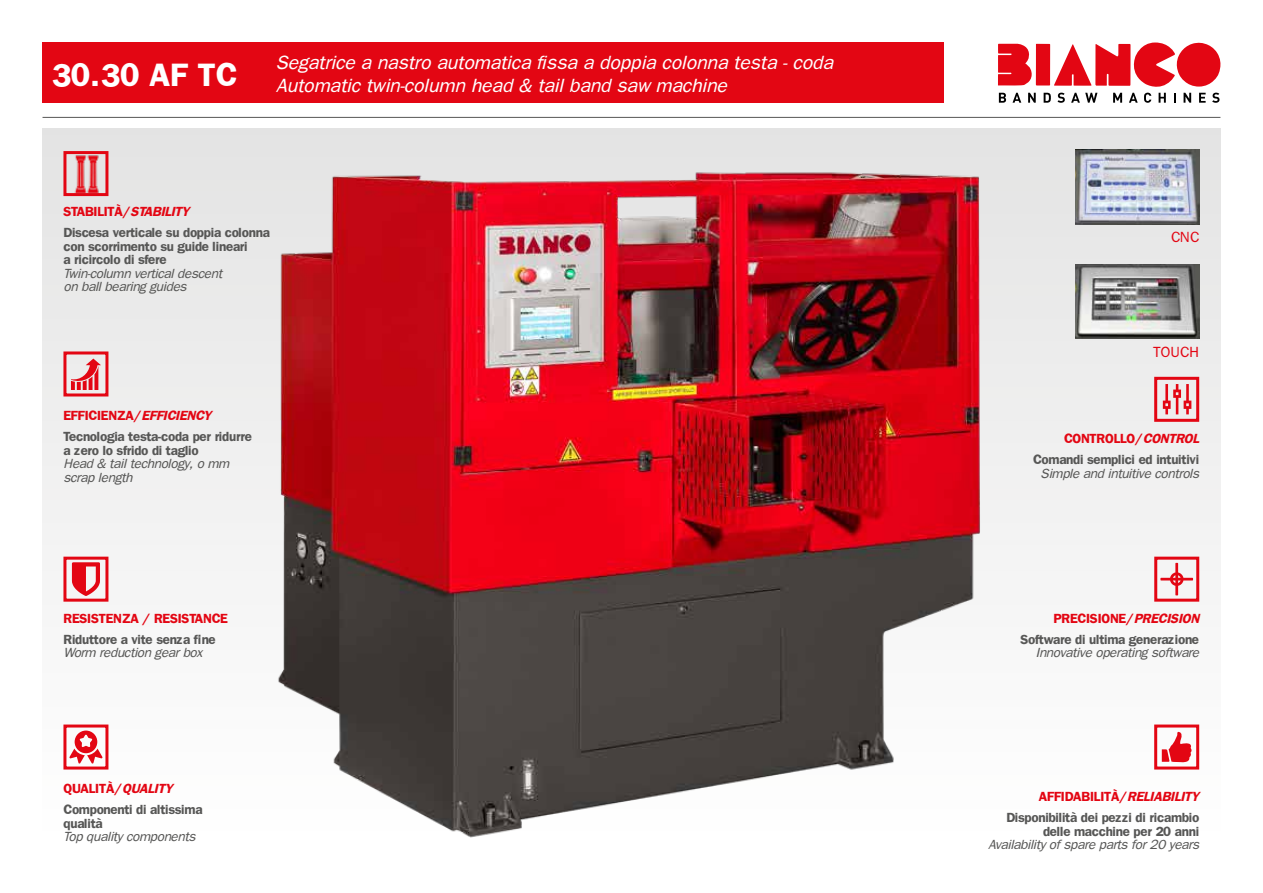
<style>
.page{position:relative;width:1263px;height:893px;background:#fff}
.page>*{position:absolute;margin:0;border:0;box-sizing:border-box;transform-origin:0 0}
.t1{font:700 33px "Frankfurt";color:#fff}
.t2{font:italic 19.5px/23.4px "Frankfurt";color:#fff}
.t3{font:15px "Frankfurt";color:#e30613}
.t4{font:700 13.5px/21px "Frankfurt";letter-spacing:-.02em;color:#575756}
.t5{font:italic 13.5px/13.5px "Frankfurt";letter-spacing:-.02em;color:#575756}
.t6{font:700 13.5px "Frankfurt";letter-spacing:-.02em;color:#e30613}
.s1{color:#e30613}
.s2{font-style:italic;color:#e30613}
</style>
<div class="page">
<div style="left:43px;top:43px;width:901px;height:60px;background:#e30613"></div>
<svg style="left:998px;top:42px;width:223px;height:61px"></svg>
<hr style="left:43px;top:117px;width:1177px;height:1px;background:#575756">
<img style="left:54px;top:129px;width:1155px;height:709px">
<div style="left:1154px;top:724px;width:45px;height:45px;border:3px solid #e30613"></div>
<div style="left:63px;top:724px;width:45px;height:45px;border:3px solid #e30613"></div>
<svg style="left:69px;top:731px;width:34px;height:32px"></svg>
<svg style="left:1162px;top:732px;width:31px;height:30px"></svg>
<svg style="left:72px;top:562px;width:28px;height:34px"></svg>
<div style="left:1154px;top:557px;width:45px;height:45px;border:3px solid #e30613"></div>
<svg style="left:1160px;top:563px;width:33px;height:32px"></svg>
<div style="left:63px;top:351px;width:45px;height:45px;border:3px solid #e30613"></div>
<svg style="left:71px;top:359px;width:30px;height:31px"></svg>
<div style="left:63px;top:557px;width:45px;height:45px;border:3px solid #e30613"></div>
<div style="left:1154px;top:377px;width:45px;height:45px;border:3px solid #e30613"></div>
<svg style="left:1163px;top:384px;width:28px;height:30px"></svg>
<div style="left:63px;top:151px;width:45px;height:45px;border:3px solid #e30613"></div>
<img style="left:66px;top:152px;width:39px;height:42px">
<img style="left:1076px;top:150px;width:123px;height:74px">
<img style="left:1076px;top:264px;width:123px;height:74px">
<h1 class="t1" style="left:51px;top:56px;width:188px">30.30 AF TC</h1>
<h2 class="t2" style="left:276px;top:50px;width:559px">Segatrice a nastro automatica fissa a doppia colonna testa - coda<br>Automatic twin-column head &amp; tail band saw machine</h2>
<p class="t4" style="left:63px;top:201px;width:208px"><span class="s1">STABILITÀ/</span><span class="s2">STABILITY<br></span>Discesa verticale su doppia colonna</p>
<p class="t4" style="left:63px;top:239px;width:186px;line-height:13.5px">con scorrimento su guide lineari a ricircolo di sfere</p>
<p class="t5" style="left:63px;top:266px;width:160px">Twin-column vertical descent on ball bearing guides</p>
<p class="t4" style="left:63px;top:405px;width:190px"><span class="s1">EFFICIENZA/</span><span class="s2">EFFICIENCY<br></span>Tecnologia testa-coda per ridurre</p>
<p class="t4" style="left:63px;top:439px;width:137px">a zero lo sfrido di taglio</p>
<p class="t5" style="left:63px;top:457px;width:167px">Head &amp; tail technology, o mm scrap length</p>
<p class="t6" style="left:63px;top:611px;width:166px">RESISTENZA / RESISTANCE</p>
<p class="t4" style="left:63px;top:629px;width:154px">Riduttore a vite senza fine</p>
<p class="t5" style="left:63px;top:646px;width:140px">Worm reduction gear box</p>
<p class="t4" style="left:63px;top:778px;width:141px"><span class="s1">QUALITÀ/</span><span class="s2">QUALITY<br></span>Componenti di altissima</p>
<p class="t4" style="left:63px;top:812px;width:41px">qualità</p>
<p class="t5" style="left:63px;top:830px;width:134px">Top quality components</p>
<p class="t3" style="left:1171px;top:228px;width:30px">CNC</p>
<p class="t3" style="left:1153px;top:343px;width:47px">TOUCH</p>
<p class="t4" style="left:1033px;top:428px;width:168px;text-align:right"><span class="s1">CONTROLLO/</span><span class="s2">CONTROL<br></span>Comandi semplici ed intuitivi</p>
<p class="t5" style="left:1041px;top:466px;width:160px">Simple and intuitive controls</p>
<p class="t4" style="left:1020px;top:608px;width:180px;text-align:right"><span class="s1">PRECISIONE/</span><span class="s2">PRECISION<br></span>Software di ultima generazione</p>
<p class="t5" style="left:1036px;top:646px;width:165px">Innovative operating software</p>
<p class="t4" style="left:1006px;top:786px;width:194px;text-align:right"><span class="s1">AFFIDABILITÀ/</span><span class="s2">RELIABILITY<br></span>Disponibilità dei pezzi di ricambio</p>
<p class="t4" style="left:1043px;top:820px;width:158px">delle macchine per 20 anni</p>
<p class="t5" style="left:988px;top:838px;width:212px">Availability of spare parts for 20 years</p>
</div>
